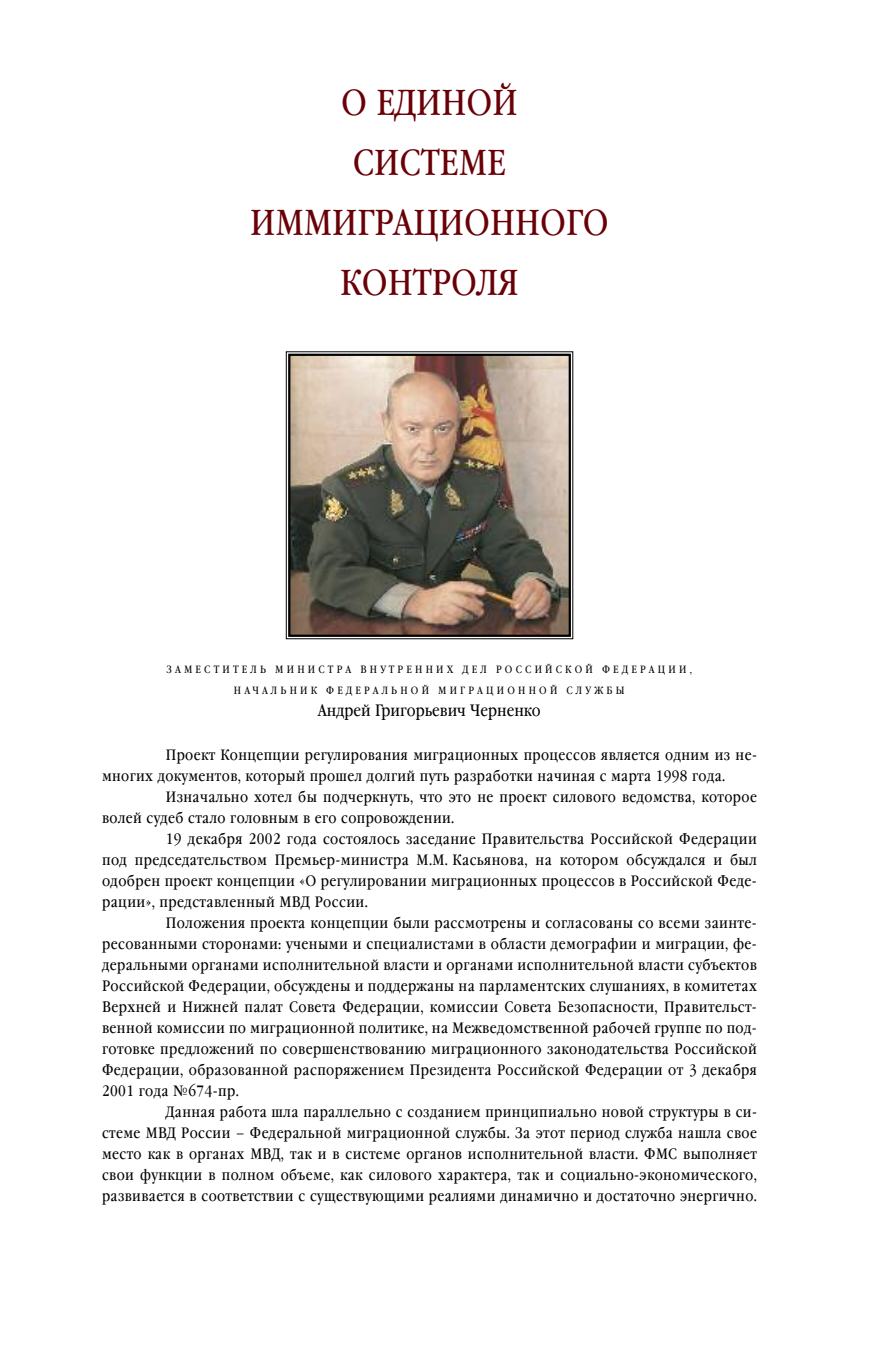
<style>
.page{position:relative;width:893px;height:1361px;background:#fff}
.page>*{position:absolute;margin:0;border:0;box-sizing:border-box;transform-origin:0 0}
.t1{font:36px/60px "Garamond Book Narrow C";color:#6a0007;text-align:center}
.t2{font:16.5px "Garamond Book Narrow C";color:#000}
.t3{font:15px "Garamond Book Narrow C";letter-spacing:.025em;color:#000}
.t4{font:10.5px/21px "Garamond Book Narrow C";letter-spacing:.305em;color:#000;text-align:center}
</style>
<div class="page">
<img style="left:291px;top:357px;width:277px;height:277px">
<div style="left:288px;top:354px;width:283px;height:283px;border:2px solid #000"></div>
<h1 class="t1" style="left:250px;top:72px;width:360px">О ЕДИНОЙ<br>СИСТЕМЕ<br>ИММИГРАЦИОННОГО<br>КОНТРОЛЯ</h1>
<p class="t4" style="left:167px;top:658px;width:527px">ЗАМЕСТИТЕЛЬ МИНИСТРА ВНУТРЕННИХ ДЕЛ РОССИЙСКОЙ ФЕДЕРАЦИИ,<br>НАЧАЛЬНИК ФЕДЕРАЛЬНОЙ МИГРАЦИОННОЙ СЛУЖБЫ</p>
<p class="t2" style="left:318px;top:701px;width:225px">Андрей Григорьевич Черненко</p>
<p class="t3" style="left:166px;top:746px;width:593px">Проект Концепции регулирования миграционных процессов является одним из не-</p>
<p class="t3" style="left:102px;top:767px;width:625px">многих документов, который прошел долгий путь разработки начиная с марта 1998 года.</p>
<p class="t3" style="left:166px;top:788px;width:593px">Изначально хотел бы подчеркнуть, что это не проект силового ведомства, которое</p>
<p class="t3" style="left:102px;top:809px;width:354px">волей судеб стало головным в его сопровождении.</p>
<p class="t3" style="left:166px;top:830px;width:593px">19 декабря 2002 года состоялось заседание Правительства Российской Федерации</p>
<p class="t3" style="left:102px;top:851px;width:656px">под председательством Премьер-министра М.М. Касьянова, на котором обсуждался и был</p>
<p class="t3" style="left:102px;top:872px;width:656px">одобрен проект концепции «О регулировании миграционных процессов в Российской Феде-</p>
<p class="t3" style="left:102px;top:893px;width:267px">рации», представленный МВД России.</p>
<p class="t3" style="left:166px;top:914px;width:593px">Положения проекта концепции были рассмотрены и согласованы со всеми заинте-</p>
<p class="t3" style="left:102px;top:935px;width:656px">ресованными сторонами: учеными и специалистами в области демографии и миграции, фе-</p>
<p class="t3" style="left:102px;top:956px;width:656px">деральными органами исполнительной власти и органами исполнительной власти субъектов</p>
<p class="t3" style="left:102px;top:977px;width:656px">Российской Федерации, обсуждены и поддержаны на парламентских слушаниях, в комитетах</p>
<p class="t3" style="left:102px;top:998px;width:656px">Верхней и Нижней палат Совета Федерации, комиссии Совета Безопасности, Правительст-</p>
<p class="t3" style="left:102px;top:1019px;width:656px">венной комиссии по миграционной политике, на Межведомственной рабочей группе по под-</p>
<p class="t3" style="left:102px;top:1040px;width:656px">готовке предложений по совершенствованию миграционного законодательства Российской</p>
<p class="t3" style="left:102px;top:1061px;width:656px">Федерации, образованной распоряжением Президента Российской Федерации от 3 декабря</p>
<p class="t3" style="left:102px;top:1082px;width:138px">2001 года №674-пр.</p>
<p class="t3" style="left:166px;top:1103px;width:593px">Данная работа шла параллельно с созданием принципиально новой структуры в си-</p>
<p class="t3" style="left:102px;top:1124px;width:656px">стеме МВД России – Федеральной миграционной службы. За этот период служба нашла свое</p>
<p class="t3" style="left:102px;top:1145px;width:656px">место как в органах МВД, так и в системе органов исполнительной власти. ФМС выполняет</p>
<p class="t3" style="left:102px;top:1166px;width:656px">свои функции в полном объеме, как силового характера, так и социально-экономического,</p>
<p class="t3" style="left:102px;top:1187px;width:656px">развивается в соответствии с существующими реалиями динамично и достаточно энергично.</p>
</div>
